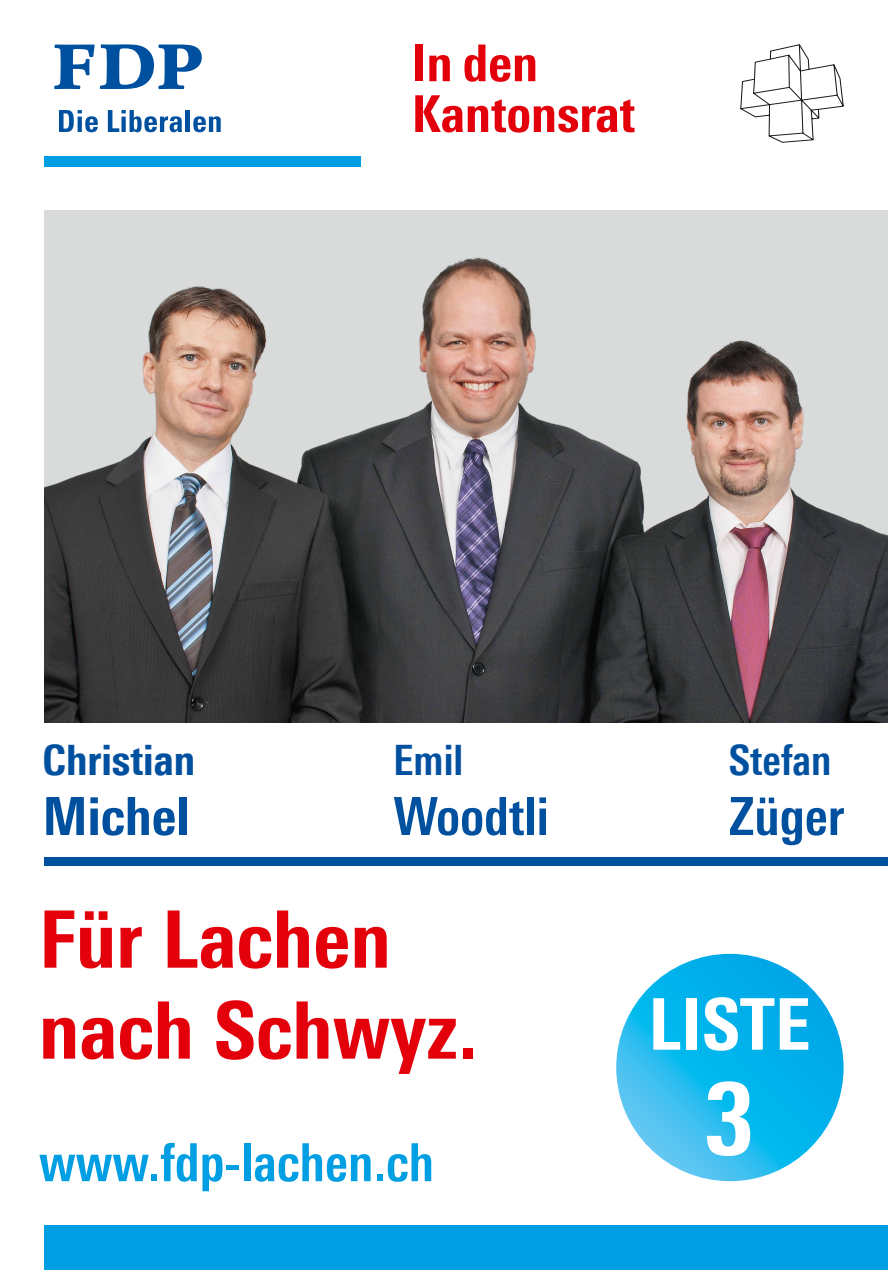
<style>
.page{position:relative;width:888px;height:1270px;background:#fff}
.page>*{position:absolute;margin:0;border:0;box-sizing:border-box;transform-origin:0 0}
.t1{font:800 101.5px "Linotype Univers 720 Cn";color:#fff}
.t2{font:800 79.1px/91px "Linotype Univers 720 Cn";color:#e3000b}
.t3{font:800 71.22px "Linotype Univers 720 Cn";color:#fff}
.t4{font:700 52.5px "Linotype Univers 620 Cn";color:#009ee3}
.t5{font:700 52.5px "Linotype Univers 620 Cn";color:#0050a0}
.t6{font:800 52.5px "Linotype Univers 720 Cn";color:#0050a0}
.t7{font:800 50.75px/50.8px "Linotype Univers 720 Cn";color:#e3000b}
.t8{font:700 42px "Linotype Univers 620 Cn";color:#0050a0}
.t9{font:800 42px "Linotype Univers 720 Cn";color:#0050a0}
</style>
<div class="page">
<img style="left:44px;top:211px;width:844px;height:512px">
<div style="left:44px;top:156px;width:317px;height:10px;background:#009ee3"></div>
<svg style="left:59px;top:110px;width:39px;height:22px"></svg>
<svg style="left:108px;top:110px;width:74px;height:22px"></svg>
<hr style="left:186px;top:110px;width:4px;height:22px;background:#0050a0">
<svg style="left:193px;top:116px;width:28px;height:16px"></svg>
<svg style="left:54px;top:44px;width:148px;height:45px"></svg>
<div style="left:44px;top:1226px;width:844px;height:44px;background:#009ee3"></div>
<div style="left:44px;top:857px;width:844px;height:9px;background:#0050a0"></div>
<svg style="left:616px;top:954px;width:228px;height:227px;background:#14b6ec"></svg>
<svg style="left:740px;top:44px;width:104px;height:99px"></svg>
<p class="t7" style="left:412px;top:37px;width:225px">In den<br>Kantonsrat</p>
<p class="t9" style="left:43px;top:735px;width:154px">Christian</p>
<p class="t6" style="left:43px;top:785px;width:148px">Michel</p>
<p class="t8" style="left:393px;top:736px;width:72px">Emil</p>
<p class="t5" style="left:393px;top:785px;width:157px">Woodtli</p>
<p class="t2" style="left:39px;top:893px;width:440px">Für Lachen nach Schwyz.</p>
<p class="t4" style="left:39px;top:1131px;width:397px">www.fdp-lachen.ch</p>
<p class="t8" style="left:729px;top:736px;width:104px">Stefan</p>
<p class="t5" style="left:729px;top:785px;width:117px">Züger</p>
<p class="t3" style="left:648px;top:982px;width:164px">Liste</p>
<p class="t1" style="left:704px;top:1058px;width:52px">3</p>
</div>
